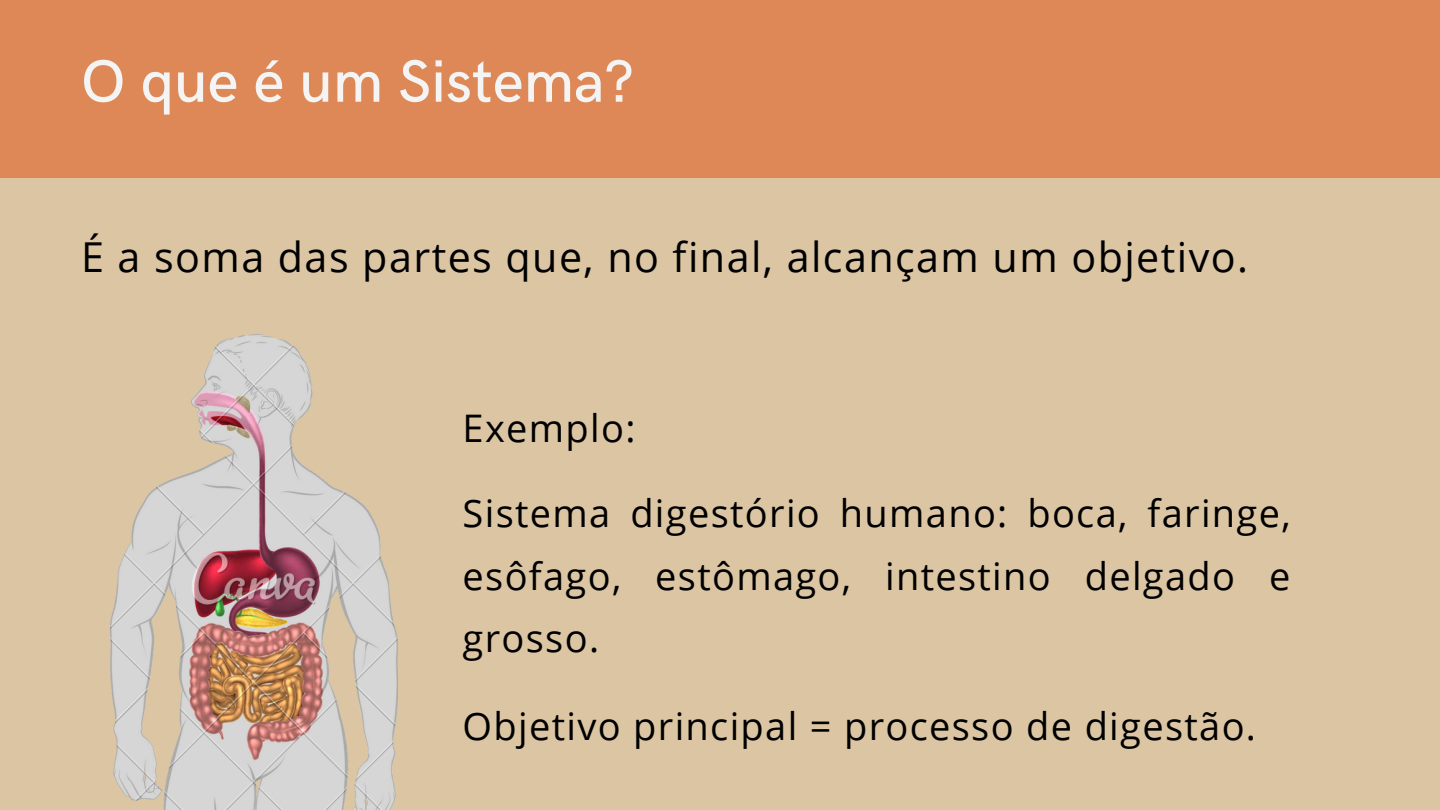
<style>
.page{position:relative;width:1440px;height:810px;background:#dbc5a3}
.page>*{position:absolute;margin:0;border:0;box-sizing:border-box;transform-origin:0 0}
.t1{font:500 60px "HK Grotesk";color:#f4f4f4}
.t2{font:41.3px "Open Sans";letter-spacing:.035em;color:#000}
.t3{font:38px/62.2px "Open Sans";letter-spacing:.035em;color:#000;text-align:justify}
</style>
<div class="page">
<div style="left:0;top:0;width:1440px;height:178px;background:#dd8856"></div>
<img style="left:110px;top:334px;width:288px;height:476px">
<h1 class="t1" style="left:81px;top:48px;width:555px">O que é um Sistema?</h1>
<p class="t2" style="left:81px;top:228px;width:1169px">É a soma das partes que, no final, alcançam um objetivo.</p>
<p class="t3" style="left:463px;top:397px;width:174px">Exemplo:</p>
<p class="t3" style="left:463px;top:482px;width:830px">Sistema digestório humano: boca, faringe, esôfago, estômago, intestino delgado e grosso.</p>
<p class="t3" style="left:463px;top:694px;width:795px">Objetivo principal = processo de digestão.</p>
</div>
